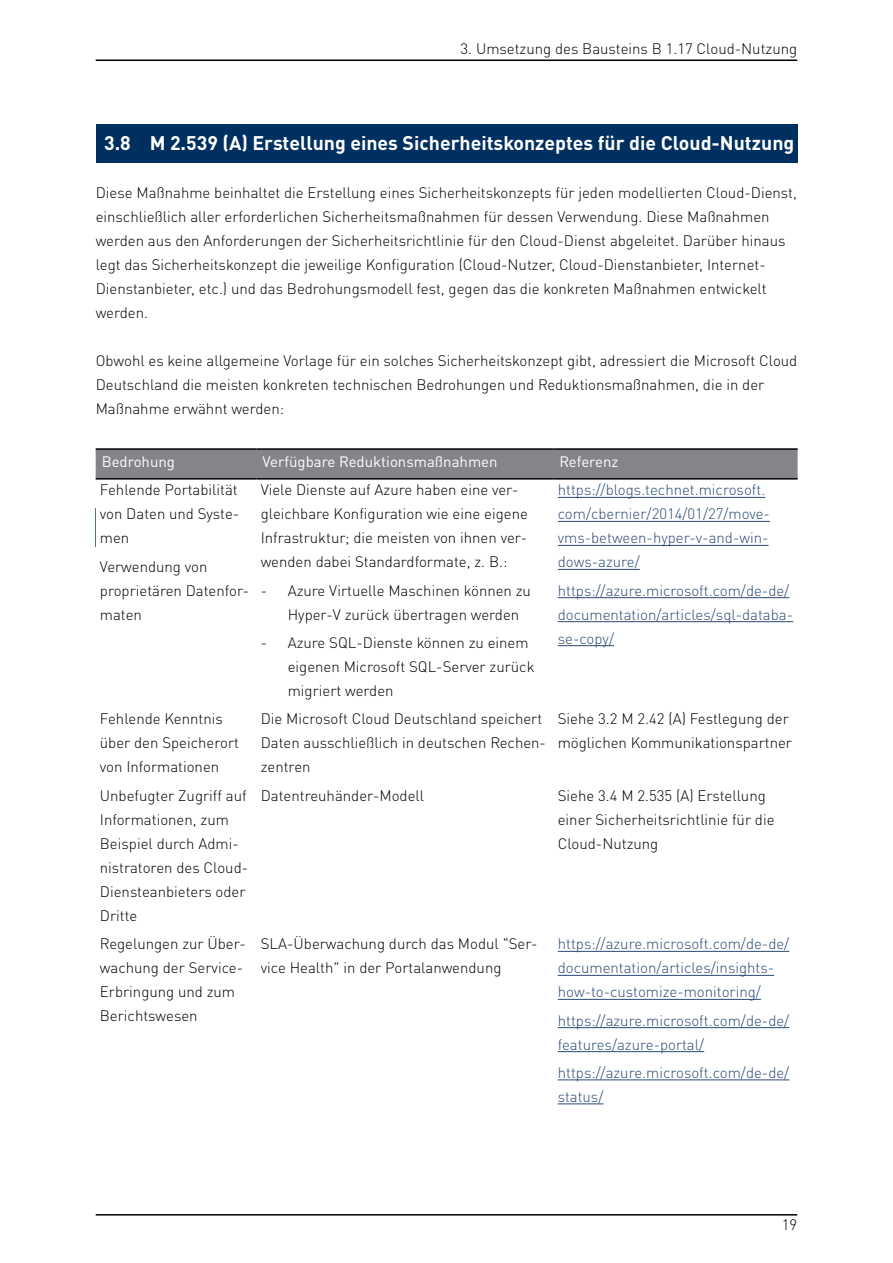
<style>
.page{position:relative;width:893px;height:1263px;background:#fff}
.page>*{position:absolute;margin:0;border:0;box-sizing:border-box;transform-origin:0 0}
.t1{font:700 19.5px "DINOT";color:#fff}
.t2{font:300 15px/24px "DINOT";color:#000}
.t3{font:300 15px/24px "DINOT";color:#2a4975}
.t4{font:15px "DINOT";color:#fff}
</style>
<div class="page">
<div style="left:96px;top:125px;width:702px;height:38px;background:#00305f"></div>
<div style="left:96px;top:450px;width:702px;height:28px;background:#838588"></div>
<svg style="left:557px;top:496px;width:237px;height:609px"></svg>
<hr style="left:96px;top:448px;width:160px;height:2px;background:#000">
<hr style="left:256px;top:448px;width:298px;height:2px;background:#000">
<hr style="left:553px;top:448px;width:245px;height:2px;background:#000">
<hr style="left:96px;top:478px;width:160px;height:2px;background:#000">
<hr style="left:256px;top:478px;width:298px;height:2px;background:#000">
<hr style="left:553px;top:478px;width:245px;height:2px;background:#000">
<hr style="left:558px;top:497px;width:207px;height:1px;background:#2a4975">
<hr style="left:558px;top:521px;width:212px;height:1px;background:#2a4975">
<hr style="left:558px;top:545px;width:210px;height:1px;background:#2a4975">
<hr style="left:558px;top:569px;width:82px;height:1px;background:#2a4975">
<hr style="left:558px;top:597px;width:231px;height:1px;background:#2a4975">
<hr style="left:558px;top:621px;width:235px;height:1px;background:#2a4975">
<hr style="left:558px;top:645px;width:56px;height:1px;background:#2a4975">
<hr style="left:558px;top:951px;width:231px;height:1px;background:#2a4975">
<hr style="left:558px;top:975px;width:216px;height:1px;background:#2a4975">
<hr style="left:558px;top:999px;width:203px;height:1px;background:#2a4975">
<hr style="left:558px;top:1027px;width:231px;height:1px;background:#2a4975">
<hr style="left:558px;top:1051px;width:146px;height:1px;background:#2a4975">
<hr style="left:558px;top:1079px;width:231px;height:1px;background:#2a4975">
<hr style="left:558px;top:1103px;width:45px;height:1px;background:#2a4975">
<hr style="left:96px;top:1214px;width:701px;height:1px;background:#000">
<hr style="left:96px;top:60px;width:701px;height:1px;background:#000">
<p class="t2" style="left:460px;top:36px;width:338px">3. Umsetzung des Bausteins B 1.17 Cloud-Nutzung</p>
<h1 class="t1" style="left:104px;top:130px;width:692px">3.8 M 2.539 (A) Erstellung eines Sicherheitskonzeptes für die Cloud-Nutzung</h1>
<p class="t2" style="left:96px;top:180px;width:703px">Diese Maßnahme beinhaltet die Erstellung eines Sicherheitskonzepts für jeden modellierten Cloud-Dienst, einschließlich aller erforderlichen Sicherheitsmaßnahmen für dessen Verwendung. Diese Maßnahmen werden aus den Anforderungen der Sicherheitsrichtlinie für den Cloud-Dienst abgeleitet. Darüber hinaus legt das Sicherheitskonzept die jeweilige Konfiguration (Cloud-Nutzer, Cloud-Dienstanbieter, Internet-Dienstanbieter, etc.) und das Bedrohungsmodell fest, gegen das die konkreten Maßnahmen entwickelt werden.</p>
<p class="t2" style="left:96px;top:348px;width:703px">Obwohl es keine allgemeine Vorlage für ein solches Sicherheitskonzept gibt, adressiert die Microsoft Cloud<br>Deutschland die meisten konkreten technischen Bedrohungen und Reduktionsmaßnahmen, die in der<br>Maßnahme erwähnt werden:</p>
<p class="t4" style="left:102px;top:452px;width:75px">Bedrohung</p>
<p class="t4" style="left:262px;top:452px;width:237px">Verfügbare Reduktionsmaßnahmen</p>
<p class="t4" style="left:559px;top:452px;width:60px">Referenz</p>
<p class="t2" style="left:100px;top:478px;width:141px;text-align:justify">Fehlende Portabilität von Daten und Syste&shy;men</p>
<p class="t2" style="left:100px;top:554px;width:151px">Verwendung von proprietären Datenfor&shy;maten</p>
<p class="t3" style="left:558px;top:478px;width:214px">https://blogs.technet.microsoft. com/cbernier/2014/01/27/move&shy;vms-between-hyper-v-and-win&shy;dows-azure/</p>
<p class="t3" style="left:558px;top:578px;width:237px">https://azure.microsoft.com/de-de/ documentation/articles/sql-databa&shy;se-copy/</p>
<p class="t2" style="left:261px;top:478px;width:269px">Viele Dienste auf Azure haben eine ver&shy;gleichbare Konfiguration wie eine eigene Infrastruktur; die meisten von ihnen ver&shy;wenden dabei Standardformate, z. B.:</p>
<p class="t2" style="left:288px;top:578px;width:245px;text-indent:-27px">- Azure Virtuelle Maschinen können zu<br>Hyper-V zurück übertragen werden</p>
<p class="t2" style="left:288px;top:630px;width:248px;text-indent:-27px">- Azure SQL-Dienste können zu einem eigenen Microsoft SQL-Server zurück migriert werden</p>
<p class="t2" style="left:100px;top:707px;width:141px">Fehlende Kenntnis über den Speicherort von Informationen</p>
<p class="t2" style="left:261px;top:707px;width:287px">Die Microsoft Cloud Deutschland speichert<br>Daten ausschließlich in deutschen Rechen&shy;zentren</p>
<p class="t2" style="left:558px;top:707px;width:236px">Siehe 3.2 M 2.42 (A) Festlegung der möglichen Kommunikationspartner</p>
<p class="t2" style="left:100px;top:783px;width:150px">Unbefugter Zugriff auf<br>Informationen, zum<br>Beispiel durch Admi&shy;nistratoren des Cloud-<br>Diensteanbieters oder<br>Dritte</p>
<p class="t2" style="left:261px;top:783px;width:165px">Datentreuhänder-Modell</p>
<p class="t2" style="left:558px;top:783px;width:218px">Siehe 3.4 M 2.535 (A) Erstellung einer Sicherheitsrichtlinie für die<br>Cloud-Nutzung</p>
<p class="t2" style="left:100px;top:932px;width:148px">Regelungen zur Über&shy;wachung der Service-<br>Erbringung und zum<br>Berichtswesen</p>
<p class="t2" style="left:261px;top:932px;width:278px">SLA-Überwachung durch das Modul "Ser&shy;vice Health" in der Portalanwendung</p>
<p class="t3" style="left:558px;top:932px;width:233px">https://azure.microsoft.com/de-de/ documentation/articles/insights&shy;how-to-customize-monitoring/</p>
<p class="t3" style="left:558px;top:1008px;width:233px">https://azure.microsoft.com/de-de/ features/azure-portal/</p>
<p class="t3" style="left:558px;top:1060px;width:233px">https://azure.microsoft.com/de-de/ status/</p>
<p class="t2" style="left:782px;top:1212px;width:17px">19</p>
</div>
